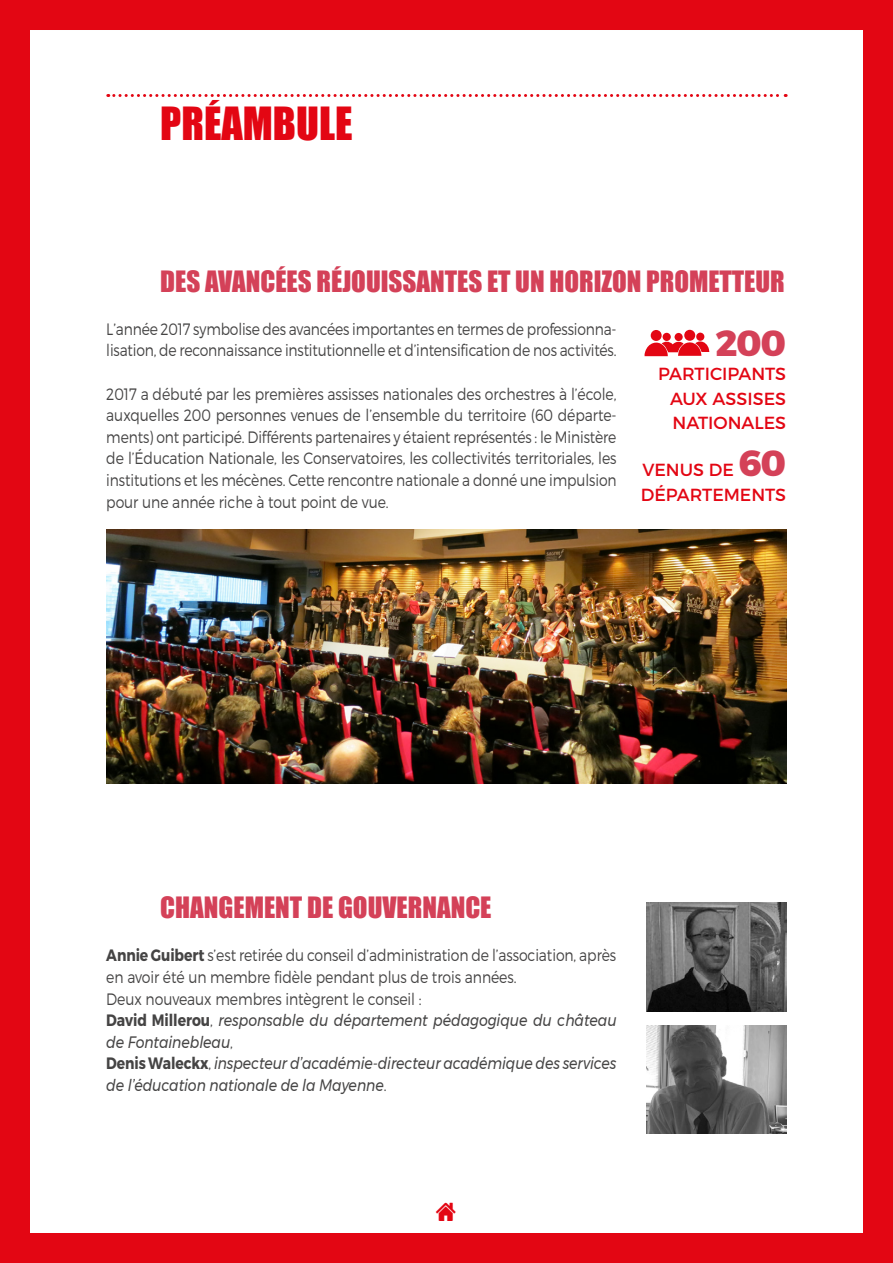
<style>
.page{position:relative;width:893px;height:1263px;background:#fff}
.page>*{position:absolute;margin:0;border:0;box-sizing:border-box;transform-origin:0 0}
.Titre_1_rouge{font:42px "Impact";color:#e30613}
.chiffres_clés{font:800 36.3px "Montserrat";color:#d44158}
.Titre_2_rouge{font:27px "Impact";color:#d44158}
.chiffres_clés-2{font:17.55px/24.3px "Montserrat";color:#e30613;text-align:justify}
.texte_courant{font:300 16.5px/21.6px "Montserrat";letter-spacing:-.005em;color:#454444;text-align:justify;scale:.85 1}
.texte_courant-2{font:300 16.5px/21.6px "Montserrat";letter-spacing:-.005em;color:#454444;scale:.84 1}
.texte_courant-3{font:italic 16.5px/21.6px "Montserrat";letter-spacing:-.005em;color:#454444;scale:.84 1}
.texte_courant-4{font:italic 16.5px/21.6px "Montserrat";letter-spacing:-.005em;color:#454444;scale:.85 1}
.s1{font-weight:800;font-size:36.3px;color:#d44158}
.s2{font-weight:700}
.s3{font-weight:700;font-style:normal}
.s4{font-weight:300;font-style:normal}
</style>
<div class="page">
<svg style="left:108px;top:94px;width:678px;height:3px"></svg>
<img style="left:106px;top:529px;width:680px;height:255px">
<img style="left:646px;top:903px;width:141px;height:108px">
<img style="left:646px;top:1025px;width:141px;height:109px">
<div style="left:684px;top:330px;width:11px;height:11px;background:#e30613;border-radius:50%"></div>
<div style="left:651px;top:330px;width:11px;height:11px;background:#e30613;border-radius:50%"></div>
<svg style="left:645px;top:341px;width:64px;height:15px"></svg>
<div style="left:663px;top:333px;width:8px;height:8px;background:#e30613;border-radius:50%"></div>
<div style="left:696px;top:333px;width:8px;height:8px;background:#e30613;border-radius:50%"></div>
<div style="left:674px;top:333px;width:9px;height:8px;background:#e30613;border-radius:50%"></div>
<div style="left:0;top:0;width:893px;height:1263px;border:30px solid #e30613"></div>
<svg style="left:892px;top:0;width:1px;height:1263px"></svg>
<p class="Titre_1_rouge" style="left:160px;top:90px;width:194px">PRÉAMBULE</p>
<p class="Titre_2_rouge" style="left:160px;top:260px;width:626px">DES AVANCÉES RÉJOUISSANTES ET UN HORIZON PROMETTEUR</p>
<p class="texte_courant-2" style="left:106px;top:318px;width:609px">L’année 2017 symbolise des avancées importantes en termes de professionna&shy;lisation, de reconnaissance institutionnelle et d’intensification de nos activités.</p>
<p class="texte_courant" style="left:106px;top:383px;width:602px">2017 a débuté par les premières assisses nationales des orchestres à l’école, auxquelles 200 personnes venues de l’ensemble du territoire (60 départe&shy;ments) ont participé. Différents partenaires y étaient représentés : le Ministère de l’Éducation Nationale, les Conservatoires, les collectivités territoriales, les institutions et les mécènes. Cette rencontre nationale a donné une impulsion pour une année riche à tout point de vue.</p>
<p class="chiffres_clés" style="left:715px;top:321px;width:72px">200</p>
<p class="chiffres_clés-2" style="left:670px;top:362px;width:118px;text-indent:-12px">PARTICIPANTS AUX ASSISES NATIONALES</p>
<p class="chiffres_clés-2" style="left:642px;top:458px;width:145px">VENUS DE <span class="s1">60</span></p>
<p class="chiffres_clés-2" style="left:641px;top:482px;width:147px">DÉPARTEMENTS</p>
<p class="Titre_2_rouge" style="left:160px;top:886px;width:333px">CHANGEMENT DE GOUVERNANCE</p>
<p class="texte_courant" style="left:106px;top:944px;width:601px"><span class="s2">Annie Guibert</span> s’est retirée du conseil d’administration de l’association, après en avoir été un membre fidèle pendant plus de trois années.</p>
<p class="texte_courant" style="left:106px;top:987px;width:372px">Deux nouveaux membres intègrent le conseil :</p>
<p class="texte_courant-4" style="left:106px;top:1009px;width:602px"><span class="s3">David Millerou</span><span class="s4">,</span> responsable du département pédagogique du château de Fontainebleau<span class="s4">,</span></p>
<p class="texte_courant-3" style="left:106px;top:1052px;width:609px"><span class="s3">Denis Waleckx</span><span class="s4">,</span> inspecteur d’académie-directeur académique des services de l’éducation nationale de la Mayenne<span class="s4">.</span></p>
</div>
